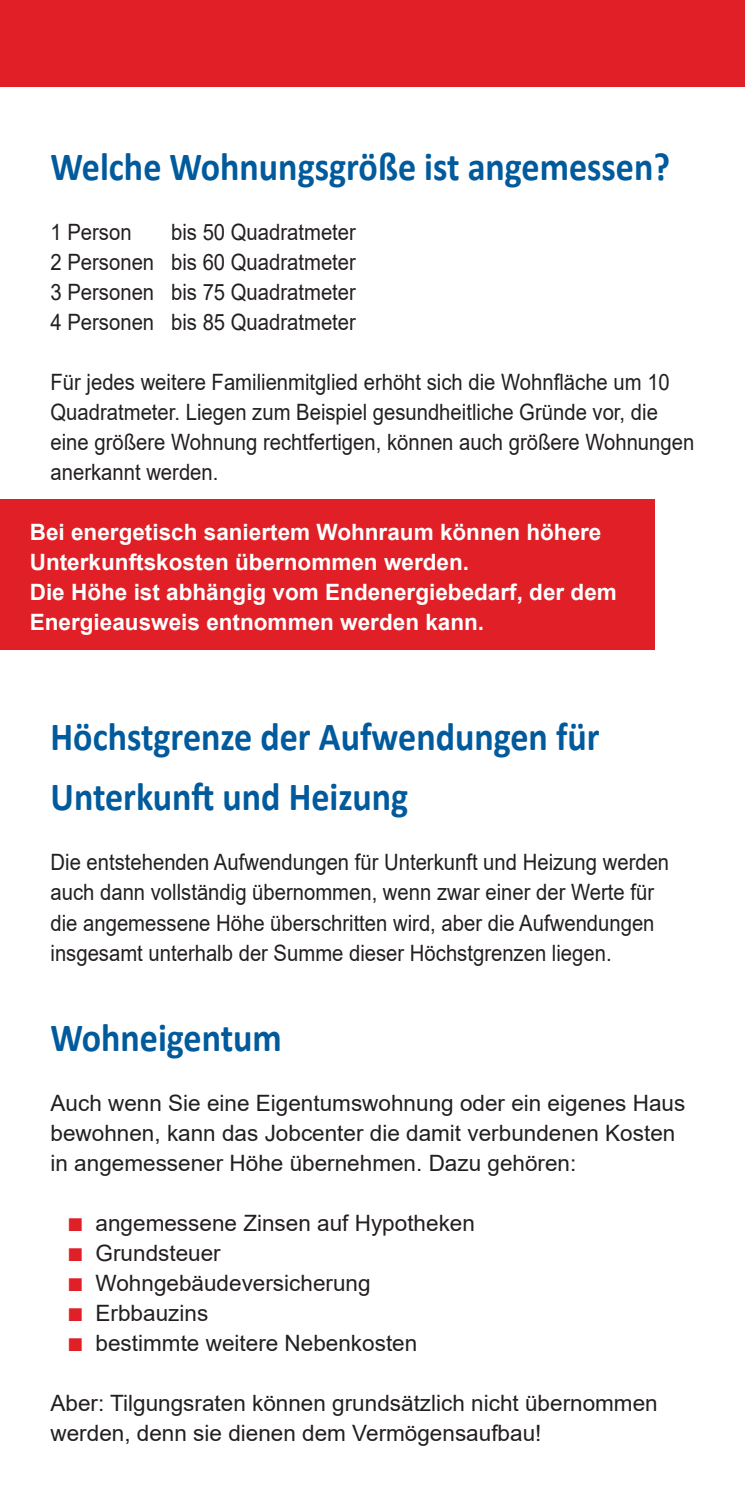
<style>
.page{position:relative;width:745px;height:1489px;background:#fff}
.page>*{position:absolute;margin:0;border:0;box-sizing:border-box;transform-origin:0 0}
.t1{font:700 40px/60px "Calibri";color:#005a9c;scale:.9 1}
.t2{font:22.5px/30px "Arial";color:#231f20;scale:.9 1}
.t3{font:22.5px/30px "Arial";color:#231f20}
.t4{font:700 22.5px/30px "Arial";color:#fff}
.s1{font-size:27.5px;color:#e01f26}
</style>
<div class="page">
<div style="left:0;top:0;width:744px;height:86px;background:#e01f26"></div>
<div style="left:0;top:499px;width:654px;height:150px;background:#e01f26"></div>
<p class="t1" style="left:50px;top:136px;width:689px">Welche Wohnungsgröße ist angemessen?</p>
<p class="t2" style="left:50px;top:217px;width:92px">1 Person</p>
<p class="t2" style="left:171px;top:217px;width:207px">bis 50 Quadratmeter</p>
<p class="t2" style="left:50px;top:247px;width:340px">2 Personen bis 60 Quadratmeter</p>
<p class="t2" style="left:50px;top:277px;width:340px">3 Personen bis 75 Quadratmeter</p>
<p class="t2" style="left:50px;top:307px;width:340px">4 Personen bis 85 Quadratmeter</p>
<p class="t2" style="left:50px;top:367px;width:716px">Für jedes weitere Familienmitglied erhöht sich die Wohnfläche um 10<br>Quadratmeter. Liegen zum Beispiel gesundheitliche Gründe vor, die eine größere Wohnung rechtfertigen, können auch größere Wohnungen anerkannt werden.</p>
<p class="t4" style="left:30px;top:517px;width:588px">Bei energetisch saniertem Wohnraum können höhere Unterkunftskosten übernommen werden.<br>Die Höhe ist abhängig vom Endenergiebedarf, der dem Energieausweis entnommen werden kann.</p>
<p class="t1" style="left:50px;top:706px;width:611px">Höchstgrenze der Aufwendungen für<br>Unterkunft und Heizung</p>
<p class="t2" style="left:50px;top:847px;width:688px">Die entstehenden Aufwendungen für Unterkunft und Heizung werden auch dann vollständig übernommen, wenn zwar einer der Werte für die angemessene Höhe überschritten wird, aber die Aufwendungen insgesamt unterhalb der Summe dieser Höchstgrenzen liegen.</p>
<p class="t1" style="left:50px;top:1006px;width:258px">Wohneigentum</p>
<p class="t3" style="left:50px;top:1087px;width:636px">Auch wenn Sie eine Eigentumswohnung oder ein eigenes Haus bewohnen, kann das Jobcenter die damit verbundenen Kosten in angemessener Höhe übernehmen. Dazu gehören:</p>
<p class="t3" style="left:67px;top:1207px;width:409px"><span class="s1">■</span> angemessene Zinsen auf Hypotheken</p>
<p class="t3" style="left:67px;top:1237px;width:155px"><span class="s1">■</span> Grundsteuer</p>
<p class="t3" style="left:67px;top:1267px;width:305px"><span class="s1">■</span> Wohngebäudeversicherung</p>
<p class="t3" style="left:67px;top:1297px;width:142px"><span class="s1">■</span> Erbbauzins</p>
<p class="t3" style="left:67px;top:1327px;width:351px"><span class="s1">■</span> bestimmte weitere Nebenkosten</p>
<p class="t3" style="left:50px;top:1387px;width:608px">Aber: Tilgungsraten können grundsätzlich nicht übernommen werden, denn sie dienen dem Vermögensaufbau!</p>
</div>
